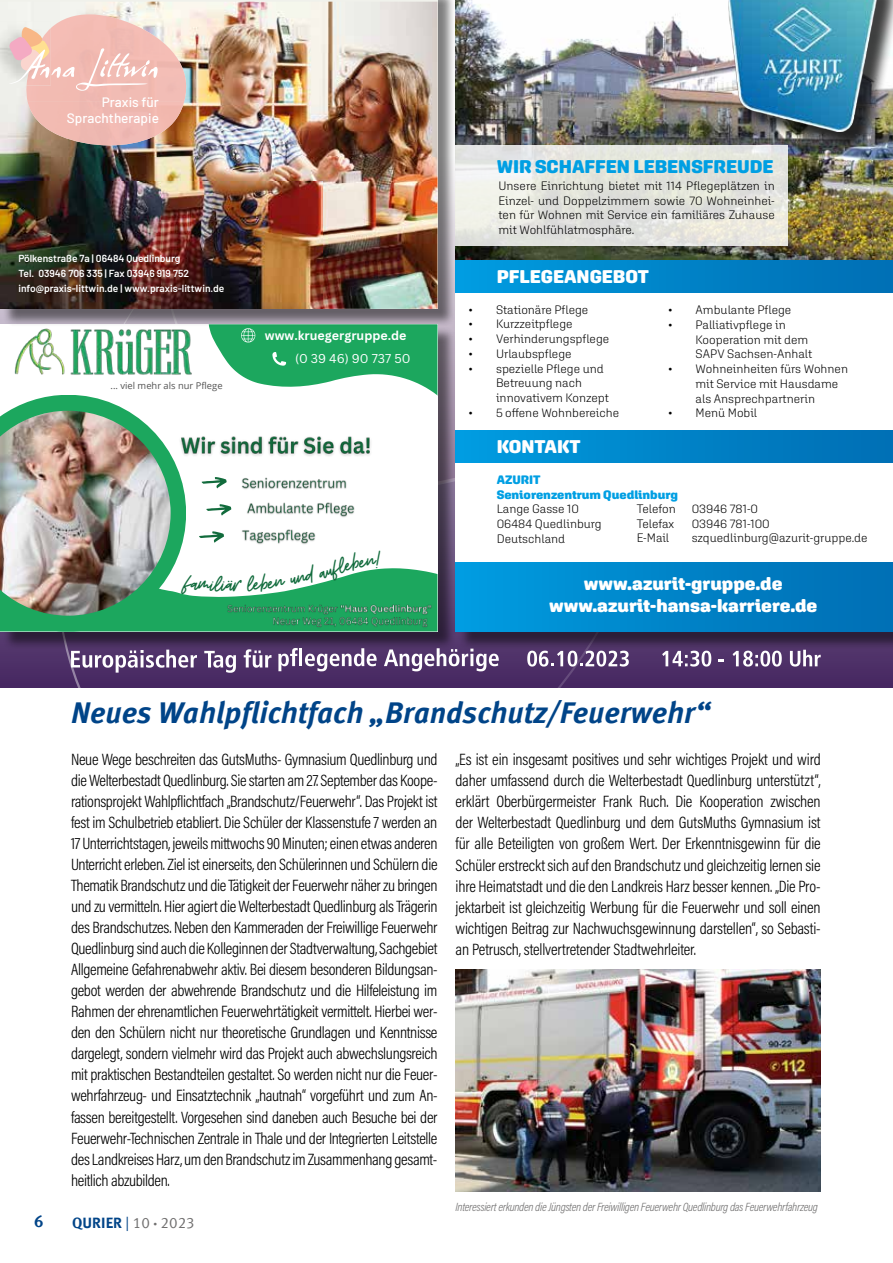
<style>
.page{position:relative;width:893px;height:1263px;background:#fff}
.page>*{position:absolute;margin:0;border:0;box-sizing:border-box;transform-origin:0 0}
.t1{font:italic 700 30px "Meta Offc Pro";color:#048}
.t2{font:24.75px "Beauty Salon Script";color:#116b3c}
.t3{font:900 18.3px/22px "Aglet Sans";color:#fff;text-align:center}
.t4{font:900 18.3px "Aglet Sans";color:#009fe3}
.t5{font:300 16.5px/21px "Acumin Pro Cond";letter-spacing:-.015em;color:#000;text-align:justify}
.t6{font:700 16.5px "Meta Offc Pro";color:#048}
.t7{font:700 15px "Meta Offc Pro";color:#048}
.t8{font:500 13.65px/15.6px "Barlow";color:#fff;text-align:right}
.t9{font:700 12.45px "Canva Sans";color:#fff}
.t10{font:12.45px "Canva Sans";color:#fff}
.t11{font:300 12.3px/14.7px "Aglet Sans";color:#000}
.t12{font:900 12.3px/14.7px "Aglet Sans";letter-spacing:-.005em;color:#009fe3}
.t13{font:italic 300 12px "Acumin Pro Cond";letter-spacing:-.02em;color:#706f6f}
.t14{font:600 10.2px/14.7px "Barlow";color:#fff}
.t15{font:9.3px "Open Sans";color:#545454}
.s1{font-family:"Meta Offc Pro Norm";font-weight:400}
.s2{font-family:"Meta Offc Pro Norm";font-weight:400;color:#706f6f}
.s3{font-family:"Myriad Pro";font-weight:300;color:#706f6f}
</style>
<div class="page">
<div style="left:53px;top:631px;width:617px;height:56px;background:#492b64"></div>
<div style="left:458px;top:0;width:435px;height:650px;background:#000;opacity:.5"></div>
<div style="left:455px;top:0;width:438px;height:631px;background:#fff"></div>
<img style="left:456px;top:0;width:436px;height:260px">
<div style="left:731px;top:0;width:162px;height:154px;background:#000;opacity:.75"></div>
<img style="left:728px;top:0;width:150px;height:131px">
<div style="left:455px;top:260px;width:438px;height:32px;background:linear-gradient(to right,#009ce0,#006db2)"></div>
<div style="left:455px;top:431px;width:438px;height:31px;background:linear-gradient(to right,#009ce0,#006db2)"></div>
<div style="left:455px;top:563px;width:438px;height:68px;background:linear-gradient(to right,#009ce0,#006db2)"></div>
<svg style="left:456px;top:146px;width:331px;height:100px;background:#e5e5df"></svg>
<hr style="left:892px;top:0;width:1px;height:660px;background:#fff">
<img style="left:455px;top:969px;width:366px;height:223px">
<div style="left:2px;top:327px;width:454px;height:323px;background:#000;opacity:.5"></div>
<div style="left:2px;top:0;width:454px;height:328px;background:#000;opacity:.5"></div>
<img style="left:0;top:2px;width:437px;height:307px">
<img style="left:26px;top:14px;width:168px;height:88px">
<img style="left:28px;top:102px;width:156px;height:43px">
<img style="left:0;top:21px;width:51px;height:64px">
<svg style="left:9px;top:27px;width:150px;height:64px;background:#f1c5bd"></svg>
<img style="left:0;top:182px;width:322px;height:127px">
<svg style="left:527px;top:651px;width:102px;height:15px"></svg>
<svg style="left:662px;top:651px;width:49px;height:15px"></svg>
<svg style="left:733px;top:651px;width:49px;height:15px"></svg>
<svg style="left:790px;top:650px;width:31px;height:16px"></svg>
<svg style="left:278px;top:648px;width:20px;height:23px"></svg>
<hr style="left:299px;top:648px;width:3px;height:18px;background:#fff">
<svg style="left:305px;top:648px;width:72px;height:23px"></svg>
<svg style="left:384px;top:648px;width:115px;height:23px"></svg>
<svg style="left:71px;top:650px;width:126px;height:23px"></svg>
<svg style="left:204px;top:651px;width:32px;height:22px"></svg>
<svg style="left:244px;top:649px;width:27px;height:19px"></svg>
<img style="left:0;top:324px;width:437px;height:307px">
<p class="t8" style="left:67px;top:93px;width:94px">Praxis für<br>Sprachtherapie</p>
<p class="t14" style="left:18px;top:250px;width:207px">Pölkenstraße 7a | 06484 Quedlinburg<br>Tel. 03946 706 335 | Fax 03946 919 752 info@praxis-littwin.de | www.praxis-littwin.de</p>
<p class="t15" style="left:111px;top:379px;width:113px">... viel mehr als nur Pflege</p>
<p class="t9" style="left:265px;top:328px;width:143px">www.kruegergruppe.de</p>
<p class="t10" style="left:295px;top:351px;width:117px">(0 39 46) 90 737 50</p>
<h2 class="t2" style="left:222px;top:567px;width:6px">i</h2>
<p class="t4" style="left:497px;top:156px;width:278px">WIR SCHAFFEN LEBENSFREUDE</p>
<p class="t11" style="left:498px;top:178px;width:278px;text-align:justify">Unsere Einrichtung bietet mit 114 Pflegeplätzen in Einzel- und Doppelzimmern sowie 70 Wohneinhei&shy;ten für Wohnen mit Service ein familiäres Zuhause mit Wohlfühlatmosphäre.</p>
<p class="t3" style="left:497px;top:265px;width:154px">PFLEGEANGEBOT</p>
<p class="t11" style="left:468px;top:302px;width:121px">• Stationäre Pflege</p>
<p class="t11" style="left:468px;top:317px;width:106px">• Kurzzeitpflege</p>
<p class="t11" style="left:468px;top:331px;width:142px">• Verhinderungspflege</p>
<p class="t11" style="left:468px;top:346px;width:105px">• Urlaubspflege</p>
<p class="t11" style="left:496px;top:361px;width:114px;text-indent:-28px">• spezielle Pflege und<br>Betreuung nach innovativem Konzept</p>
<p class="t11" style="left:468px;top:405px;width:152px">• 5 offene Wohnbereiche</p>
<p class="t3" style="left:497px;top:435px;width:85px">KONTAKT</p>
<p class="t11" style="left:668px;top:303px;width:125px">• Ambulante Pflege</p>
<p class="t11" style="left:696px;top:317px;width:118px;text-indent:-28px">• Palliativpflege in<br>Kooperation mit dem<br>SAPV Sachsen-Anhalt</p>
<p class="t11" style="left:696px;top:361px;width:154px;text-indent:-28px">• Wohneinheiten fürs Wohnen mit Service mit Hausdame als Ansprechpartnerin</p>
<p class="t11" style="left:668px;top:405px;width:91px">• Menü Mobil</p>
<p class="t12" style="left:497px;top:472px;width:183px">AZURIT<br>Seniorenzentrum Quedlinburg</p>
<p class="t11" style="left:497px;top:501px;width:107px">Lange Gasse 10<br>06484 Quedlinburg<br>Deutschland</p>
<p class="t11" style="left:637px;top:501px;width:41px">Telefon</p>
<p class="t11" style="left:692px;top:501px;width:68px">03946 781-0</p>
<p class="t11" style="left:637px;top:516px;width:39px">Telefax</p>
<p class="t11" style="left:692px;top:516px;width:80px">03946 781-100</p>
<p class="t11" style="left:637px;top:530px;width:34px">E-Mail</p>
<p class="t11" style="left:692px;top:530px;width:177px">szquedlinburg@azurit-gruppe.de</p>
<p class="t3" style="left:549px;top:572px;width:270px">www.azurit-gruppe.de www.azurit-hansa-karriere.de</p>
<h1 class="t1" style="left:71px;top:689px;width:640px">Neues Wahlpflichtfach „Brandschutz/Feuerwehr“</h1>
<p class="t5" style="left:71px;top:749px;width:368px">Neue Wege beschreiten das GutsMuths- Gymnasium Quedlinburg und die Welterbestadt Quedlinburg. Sie starten am 27. September das Koope&shy;rationsprojekt Wahlpflichtfach „Brandschutz/Feuerwehr“. Das Projekt ist fest im Schulbetrieb etabliert. Die Schüler der Klassenstufe 7 werden an 17 Unterrichtstagen, jeweils mittwochs 90 Minuten; einen etwas anderen Unterricht erleben. Ziel ist einerseits, den Schülerinnen und Schülern die Thematik Brandschutz und die Tätigkeit der Feuerwehr näher zu bringen und zu vermitteln. Hier agiert die Welterbestadt Quedlinburg als Trägerin des Brandschutzes. Neben den Kammeraden der Freiwillige Feuerwehr Quedlinburg sind auch die Kolleginnen der Stadtverwaltung, Sachgebiet Allgemeine Gefahrenabwehr aktiv. Bei diesem besonderen Bildungsan&shy;gebot werden der abwehrende Brandschutz und die Hilfeleistung im Rahmen der ehrenamtlichen Feuerwehrtätigkeit vermittelt. Hierbei wer&shy;den den Schülern nicht nur theoretische Grundlagen und Kenntnisse dargelegt, sondern vielmehr wird das Projekt auch abwechslungsreich mit praktischen Bestandteilen gestaltet. So werden nicht nur die Feuer&shy;wehrfahrzeug- und Einsatztechnik „hautnah“ vorgeführt und zum An&shy;fassen bereitgestellt. Vorgesehen sind daneben auch Besuche bei der Feuerwehr-Technischen Zentrale in Thale und der Integrierten Leitstelle des Landkreises Harz, um den Brandschutz im Zusammenhang gesamt&shy;heitlich abzubilden.</p>
<p class="t5" style="left:455px;top:749px;width:367px">„Es ist ein insgesamt positives und sehr wichtiges Projekt und wird daher umfassend durch die Welterbestadt Quedlinburg unterstützt“, erklärt Oberbürgermeister Frank Ruch. Die Kooperation zwischen der Welterbestadt Quedlinburg und dem GutsMuths Gymnasium ist für alle Beteiligten von großem Wert. Der Erkenntnisgewinn für die Schüler erstreckt sich auf den Brandschutz und gleichzeitig lernen sie ihre Heimatstadt und die den Landkreis Harz besser kennen. „Die Pro&shy;jektarbeit ist gleichzeitig Werbung für die Feuerwehr und soll einen wichtigen Beitrag zur Nachwuchsgewinnung darstellen“, so Sebasti&shy;an Petrusch, stellvertretender Stadtwehrleiter.</p>
<p class="t13" style="left:455px;top:1199px;width:364px">Interessiert erkunden die Jüngsten der Freiwilligen Feuerwehr Quedlinburg das Feuerwehrfahrzeug</p>
<p class="t6" style="left:34px;top:1209px;width:11px">6</p>
<p class="t7" style="left:72px;top:1211px;width:124px">QURIER <span class="s1">|</span> <span class="s2">10</span> <span class="s3">•</span> <span class="s2">2023</span></p>
</div>
